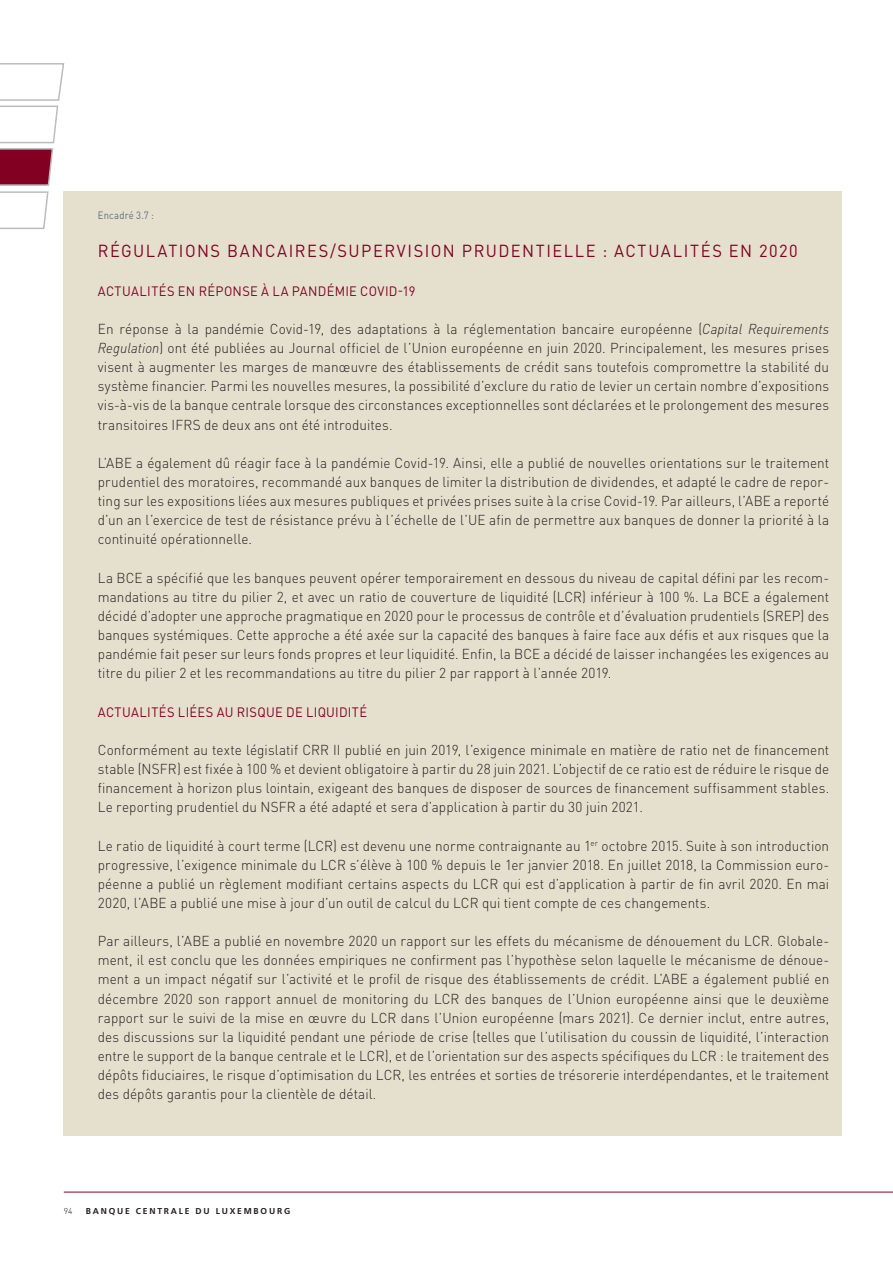
<style>
.page{position:relative;width:893px;height:1263px;background:#fff}
.page>*{position:absolute;margin:0;border:0;box-sizing:border-box;transform-origin:0 0}
.t1{font:17.25px "DIN Pro";letter-spacing:.095em;color:#820123;scale:.95 1}
.t2{font:300 14.25px/19.2px "DIN Pro";letter-spacing:.005em;color:#231f20;text-align:justify;scale:.95 1}
.t3{font:13.5px "DIN Pro";letter-spacing:.025em;color:#820123;scale:.95 1}
.t4{font:10.5px "DIN Pro";letter-spacing:.025em;color:#5b6f7b;scale:.9 1}
.t5{font:700 8.55px "Frutiger";letter-spacing:.21em;color:#231f20}
.t6{font:300 8.55px "DIN Pro";color:#231f20}
.s1{font-style:italic}
</style>
<div class="page">
<hr style="left:64px;top:1192px;width:829px;height:1px;background:#820123">
<svg style="left:0;top:63px;width:65px;height:167px"></svg>
<div style="left:64px;top:191px;width:778px;height:944px;background:#e5e0ce"></div>
<p class="t4" style="left:98px;top:208px;width:64px">Encadré 3.7 :</p>
<p class="t1" style="left:98px;top:239px;width:738px">RÉGULATIONS BANCAIRES/SUPERVISION PRUDENTIELLE : ACTUALITÉS EN 2020</p>
<p class="t3" style="left:98px;top:281px;width:336px">ACTUALITÉS EN RÉPONSE À LA PANDÉMIE COVID-19</p>
<p class="t2" style="left:98px;top:318px;width:771px">En réponse à la pandémie Covid-19, des adaptations à la réglementation bancaire européenne (<span class="s1">Capital Requirements Regulation</span>) ont été publiées au Journal officiel de l’Union européenne en juin 2020. Principalement, les mesures prises visent à augmenter les marges de manœuvre des établissements de crédit sans toutefois compromettre la stabilité du système financier. Parmi les nouvelles mesures, la possibilité d’exclure du ratio de levier un certain nombre d’expositions vis-à-vis de la banque centrale lorsque des circonstances exceptionnelles sont déclarées et le prolongement des mesures transitoires IFRS de deux ans ont été introduites.</p>
<p class="t2" style="left:98px;top:452px;width:771px">L’ABE a également dû réagir face à la pandémie Covid-19. Ainsi, elle a publié de nouvelles orientations sur le traitement prudentiel des moratoires, recommandé aux banques de limiter la distribution de dividendes, et adapté le cadre de repor&shy;ting sur les expositions liées aux mesures publiques et privées prises suite à la crise Covid-19. Par ailleurs, l’ABE a reporté d’un an l’exercice de test de résistance prévu à l’échelle de l’UE afin de permettre aux banques de donner la priorité à la continuité opérationnelle.</p>
<p class="t2" style="left:98px;top:567px;width:771px">La BCE a spécifié que les banques peuvent opérer temporairement en dessous du niveau de capital défini par les recom&shy;mandations au titre du pilier 2, et avec un ratio de couverture de liquidité (LCR) inférieur à 100 %. La BCE a également décidé d’adopter une approche pragmatique en 2020 pour le processus de contrôle et d’évaluation prudentiels (SREP) des banques systémiques. Cette approche a été axée sur la capacité des banques à faire face aux défis et aux risques que la pandémie fait peser sur leurs fonds propres et leur liquidité. Enfin, la BCE a décidé de laisser inchangées les exigences au titre du pilier 2 et les recommandations au titre du pilier 2 par rapport à l’année 2019.</p>
<p class="t3" style="left:98px;top:702px;width:285px">ACTUALITÉS LIÉES AU RISQUE DE LIQUIDITÉ</p>
<p class="t2" style="left:98px;top:739px;width:771px">Conformément au texte législatif CRR II publié en juin 2019, l’exigence minimale en matière de ratio net de financement stable (NSFR) est fixée à 100 % et devient obligatoire à partir du 28 juin 2021. L’objectif de ce ratio est de réduire le risque de financement à horizon plus lointain, exigeant des banques de disposer de sources de financement suffisamment stables.<br>Le reporting prudentiel du NSFR a été adapté et sera d’application à partir du 30 juin 2021.</p>
<p class="t2" style="left:98px;top:835px;width:771px">Le ratio de liquidité à court terme (LCR) est devenu une norme contraignante au 1<sup>er</sup> octobre 2015. Suite à son introduction progressive, l’exigence minimale du LCR s’élève à 100 % depuis le 1er janvier 2018. En juillet 2018, la Commission euro&shy;péenne a publié un règlement modifiant certains aspects du LCR qui est d’application à partir de fin avril 2020. En mai 2020, l’ABE a publié une mise à jour d’un outil de calcul du LCR qui tient compte de ces changements.</p>
<p class="t2" style="left:98px;top:930px;width:771px">Par ailleurs, l’ABE a publié en novembre 2020 un rapport sur les effets du mécanisme de dénouement du LCR. Globale&shy;ment, il est conclu que les données empiriques ne confirment pas l’hypothèse selon laquelle le mécanisme de dénoue&shy;ment a un impact négatif sur l’activité et le profil de risque des établissements de crédit. L’ABE a également publié en décembre 2020 son rapport annuel de monitoring du LCR des banques de l’Union européenne ainsi que le deuxième rapport sur le suivi de la mise en œuvre du LCR dans l’Union européenne (mars 2021). Ce dernier inclut, entre autres, des discussions sur la liquidité pendant une période de crise (telles que l’utilisation du coussin de liquidité, l’interaction entre le support de la banque centrale et le LCR), et de l’orientation sur des aspects spécifiques du LCR : le traitement des dépôts fiduciaires, le risque d’optimisation du LCR, les entrées et sorties de trésorerie interdépendantes, et le traitement des dépôts garantis pour la clientèle de détail.</p>
<p class="t6" style="left:64px;top:1204px;width:10px">94</p>
<p class="t5" style="left:86px;top:1206px;width:206px">BANQUE CENTRALE DU LUXEMBOURG</p>
</div>
